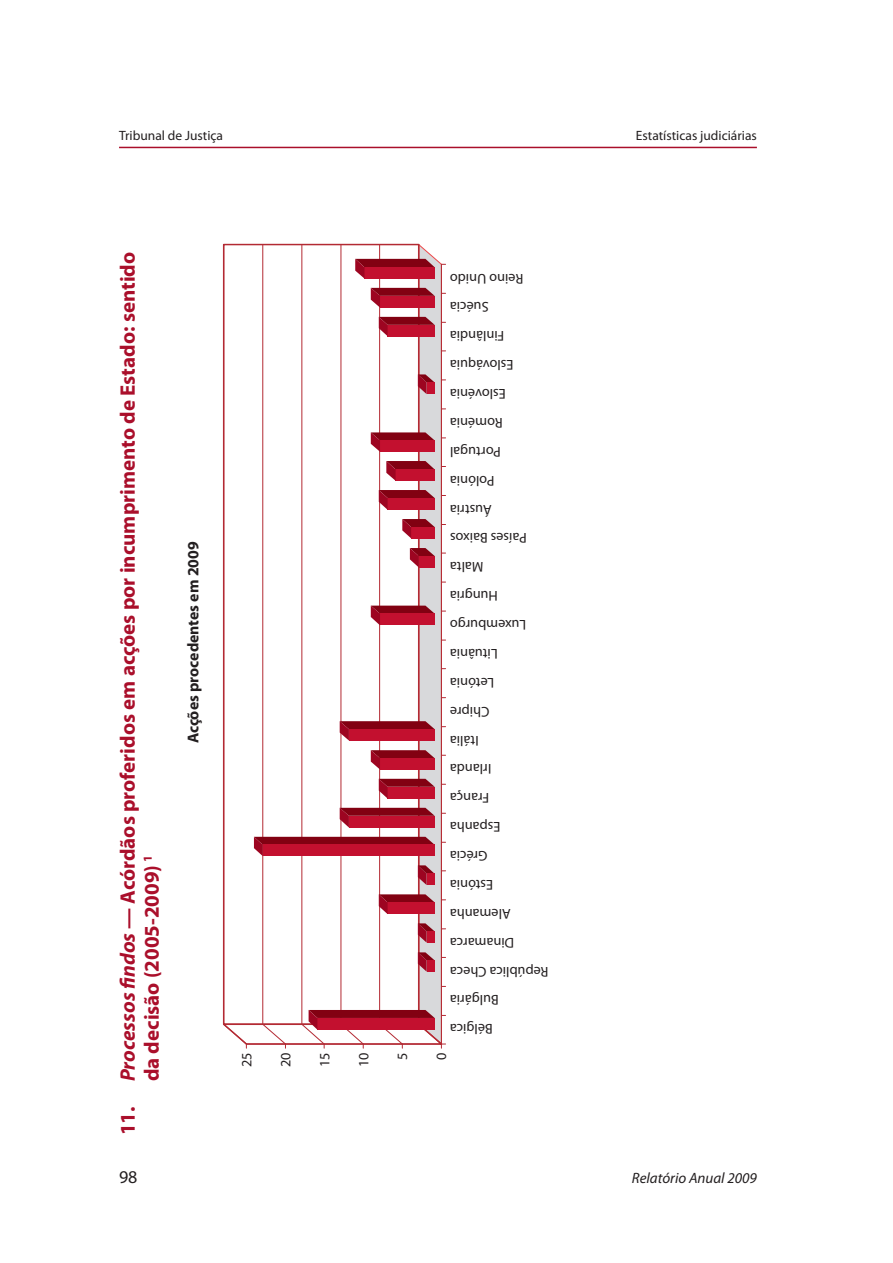
<style>
.page{position:relative;width:893px;height:1263px;background:#fff}
.page>*{position:absolute;margin:0;border:0;box-sizing:border-box;transform-origin:0 0}
.t1{font:700 21px/24px "Myriad Pro";color:#aa0f2b}
.t2{font:18px "Myriad Pro";color:#231f20}
.t3{font:700 15.75px "Myriad Pro";color:#231f20}
.t4{font:italic 15px "Myriad Pro";color:#231f20}
.t5{font:14.25px/28.8px "Myriad Pro";color:#231f20;text-align:right}
.t6{font:13.5px "Myriad Pro";color:#231f20}
.s1{font-style:italic}
</style>
<div class="page">
<hr style="left:119px;top:147px;width:638px;height:1px;background:#aa0f2b">
<svg style="left:223px;top:244px;width:223px;height:804px"></svg>
<p class="t6" style="left:119px;top:127px;width:106px">Tribunal de Justiça</p>
<p class="t6" style="left:636px;top:127px;width:122px">Estatísticas judiciárias</p>
<h1 class="t1" style="left:115px;top:1081px;width:831px;text-indent:-54px;rotate:-90deg">11. <span class="s1">Processos findos</span> — Acórdãos proferidos em acções por incumprimento de Estado: sentido da decisão (2005-2009) <sup>1</sup></h1>
<p class="t3" style="left:183px;top:743px;width:203px;rotate:-90deg">Acções procedentes em 2009</p>
<p class="t5" style="left:548px;top:1044px;width:100px;rotate:-180deg">Bélgica<br>Bulgária<br>República Checa<br>Dinamarca<br>Alemanha<br>Estónia<br>Grécia<br>Espanha<br>França<br>Irlanda<br>Itália<br>Chipre<br>Letónia<br>Lituânia<br>Luxemburgo<br>Hungria<br>Malta<br>Países Baixos<br>Áustria<br>Polónia<br>Portugal<br>Roménia<br>Eslovénia<br>Eslováquia<br>Finlândia<br>Suécia<br>Reino Unido</p>
<p class="t5" style="left:232px;top:1067px;width:16px;rotate:-90deg">25</p>
<p class="t5" style="left:271px;top:1067px;width:16px;rotate:-90deg">20</p>
<p class="t5" style="left:310px;top:1067px;width:16px;rotate:-90deg">15</p>
<p class="t5" style="left:349px;top:1067px;width:16px;rotate:-90deg">10</p>
<p class="t5" style="left:388px;top:1060px;width:9px;rotate:-90deg">5</p>
<p class="t5" style="left:427px;top:1060px;width:9px;rotate:-90deg">0</p>
<p class="t2" style="left:119px;top:1166px;width:20px">98</p>
<p class="t4" style="left:632px;top:1168px;width:127px">Relatório Anual 2009</p>
</div>
